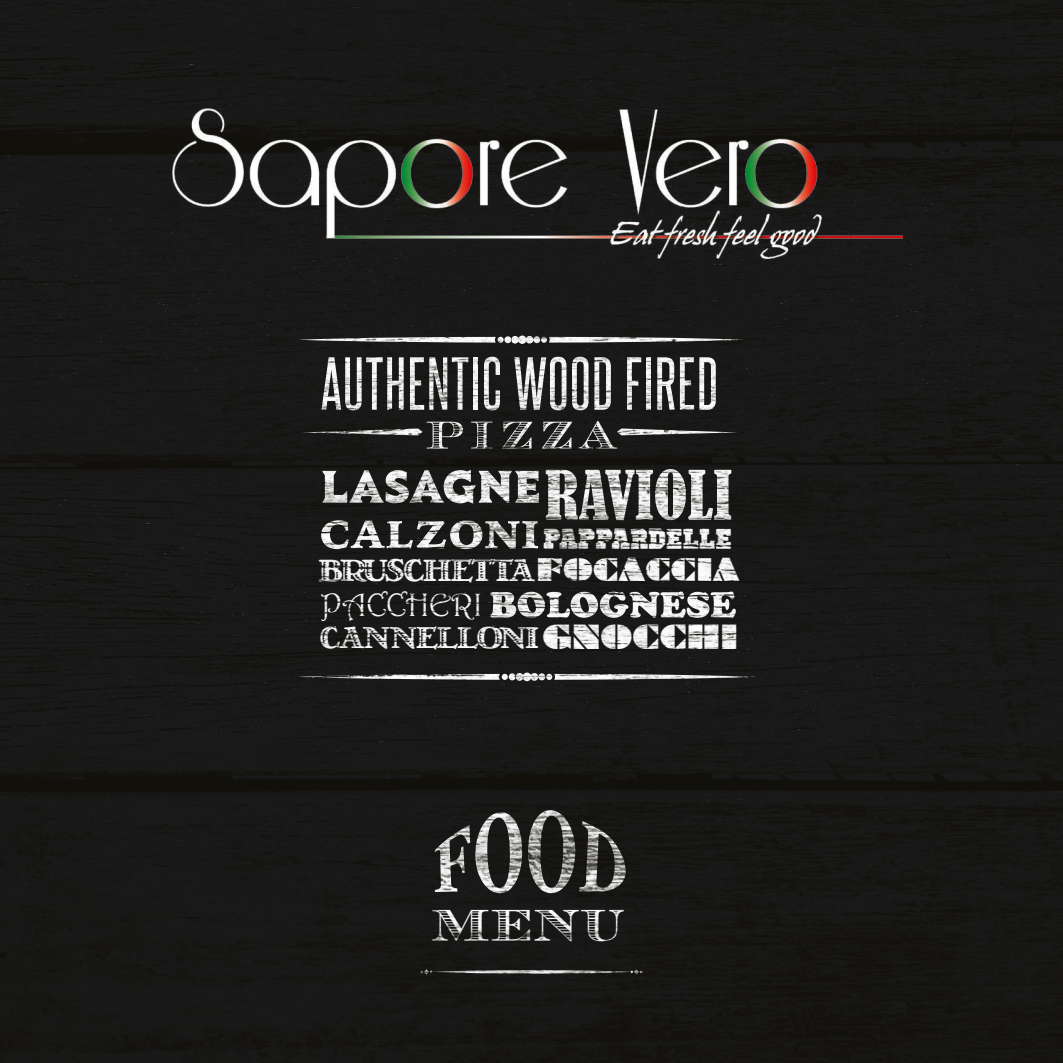
<style>
.page{position:relative;width:1063px;height:1063px;background:#fff}
.page>*{position:absolute;margin:0;border:0;box-sizing:border-box;transform-origin:0 0}
.t1{font:900 51.38px "Lovato W00";letter-spacing:-.01em;color:#fff}
.t2{font:41.75px "Chevalier Becker Stripes Dis C";color:#fff}
.t3{font:32.5px "Harrington";color:#fff}
.t4{font:30.88px "LT Nutshell Library";letter-spacing:-.1em;color:#fff}
.t5{font:30.25px "LT Nutshell Library";letter-spacing:-.065em;color:#fff}
.t6{font:28.5px "Octin Vintage B Bl";color:#fff}
.s1{font-family:"Bernard";font-weight:400;font-stretch:condensed;font-size:63.25px}
.s2{font-family:"Braggadocio";font-size:29.75px}
.s3{font-family:"Braggadocio";font-size:31.88px}
</style>
<div class="page">
<img style="left:0;top:0;width:1063px;height:1063px">
<img style="left:173px;top:109px;width:729px;height:150px">
<h1 class="t1" style="left:321px;top:459px;width:413px">LASAGNE<span class="s1">RAVIOLI</span></h1>
<p class="t6" style="left:543px;top:522px;width:191px">PAPPARDELLE</p>
<p class="t4" style="left:318px;top:552px;width:423px">BRUSCHETTA<span class="s2">FOCACCIA</span></p>
<p class="t3" style="left:320px;top:585px;width:163px">PACCHERI</p>
<p class="t5" style="left:320px;top:620px;width:419px">CANNELLONI<span class="s3">GNOCCHI</span></p>
<h2 class="t2" style="left:431px;top:898px;width:195px">MENU</h2>
</div>
